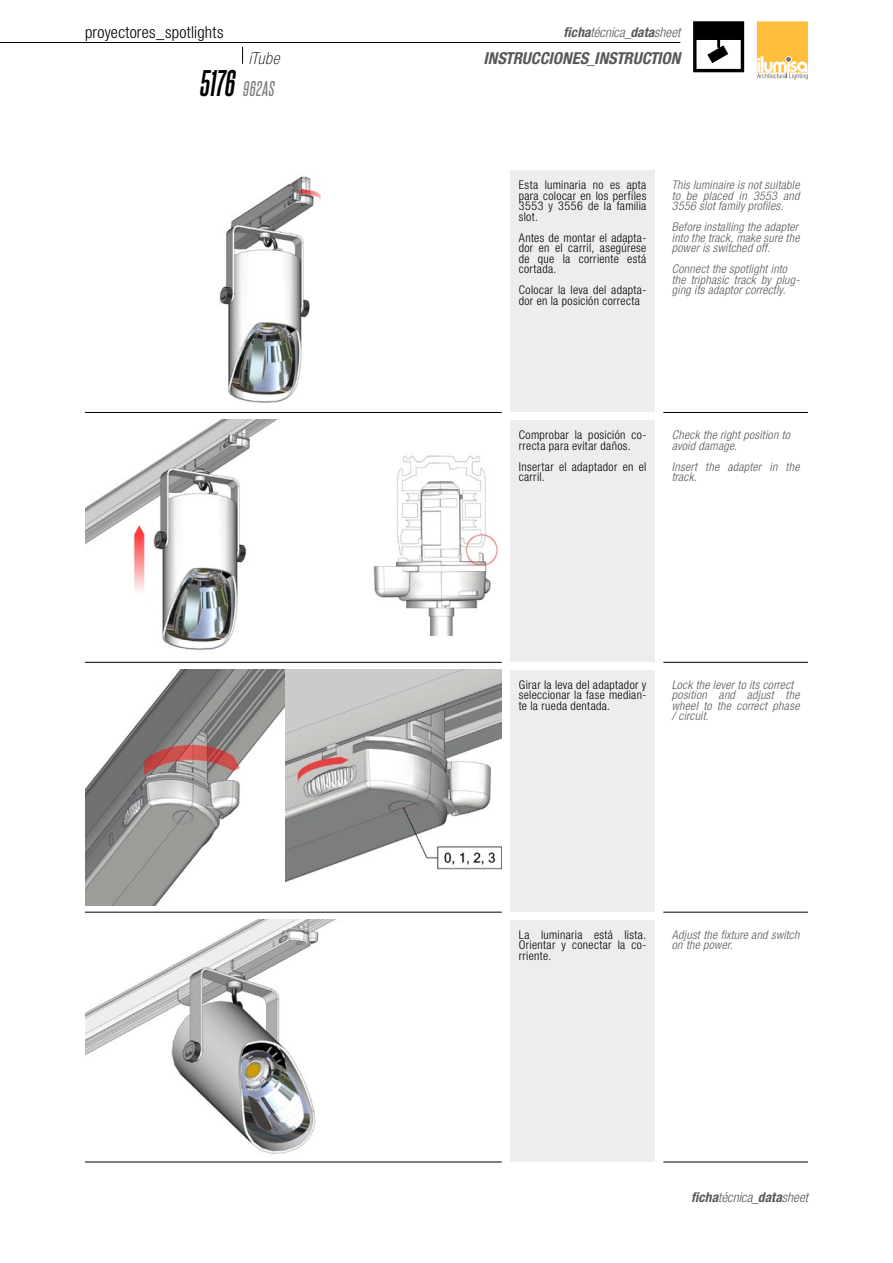
<style>
.page{position:relative;width:893px;height:1263px;background:#fff}
.page>*{position:absolute;margin:0;border:0;box-sizing:border-box;transform-origin:0 0}
.t1{font:italic 18px "Steelfish Rg";letter-spacing:.04em;color:#7b7c7e}
.t2{font:italic 700 condensed 16.5px "Helvetica Neue LT Std";letter-spacing:.005em;color:#58585a}
.t3{font:300 condensed 16.5px "Helvetica Neue LT Std";letter-spacing:.015em;color:#000}
.t4{font:italic 100 condensed 16.5px "Helvetica Neue LT Std";letter-spacing:.015em;color:#000}
.t5{font:italic 300 condensed 13.5px "Helvetica Neue LT Std";color:#58585a}
.t6{font:italic 300 condensed 12px/10.5px "Helvetica Neue LT Std";letter-spacing:.025em;color:#58585a}
.t7{font:300 condensed 12px/10.5px "Helvetica Neue LT Std";letter-spacing:.03em;color:#000;text-align:justify}
.s1{font-weight:700;font-size:31.5px;color:#000}
.s2{font-weight:700}
.s3{font-weight:500}
</style>
<div class="page">
<svg style="left:757px;top:21px;width:51px;height:58px;background:#faca6a"></svg>
<svg style="left:693px;top:21px;width:51px;height:51px"></svg>
<hr style="left:0;top:42px;width:680px;height:1px;background:#000">
<div style="left:510px;top:170px;width:145px;height:242px;background:#eceded"></div>
<img style="left:219px;top:176px;width:103px;height:227px">
<div style="left:510px;top:420px;width:145px;height:242px;background:#eceded"></div>
<img style="left:85px;top:420px;width:192px;height:230px">
<div style="left:510px;top:670px;width:145px;height:242px;background:#eceded"></div>
<img style="left:85px;top:670px;width:201px;height:236px">
<div style="left:510px;top:919px;width:145px;height:242px;background:#eceded"></div>
<img style="left:85px;top:919px;width:251px;height:235px">
<img style="left:373px;top:455px;width:125px;height:181px">
<img style="left:286px;top:670px;width:216px;height:212px">
<svg style="left:242px;top:47px;width:1px;height:17px"></svg>
<hr style="left:85px;top:412px;width:417px;height:1px;background:#000">
<hr style="left:663px;top:412px;width:145px;height:1px;background:#000">
<hr style="left:85px;top:662px;width:417px;height:1px;background:#000">
<hr style="left:663px;top:662px;width:145px;height:1px;background:#000">
<hr style="left:85px;top:912px;width:417px;height:1px;background:#000">
<hr style="left:663px;top:912px;width:145px;height:1px;background:#000">
<hr style="left:85px;top:1162px;width:417px;height:1px;background:#000">
<hr style="left:663px;top:1162px;width:145px;height:1px;background:#000">
<h2 class="t3" style="left:85px;top:22px;width:140px">proyectores_spotlights</h2>
<h2 class="t4" style="left:249px;top:49px;width:32px">iTube</h2>
<h1 class="t1" style="left:199px;top:77px;width:76px"><span class="s1">5176</span> 962AS</h1>
<p class="t5" style="left:564px;top:24px;width:118px"><span class="s2">ficha</span>técnica<span class="s3">_</span><span class="s2">data</span>sheet</p>
<h2 class="t2" style="left:483px;top:48px;width:198px">INSTRUCCIONES<span class="s3">_</span>INSTRUCTION</h2>
<p class="t7" style="left:519px;top:180px;width:129px">Esta luminaria no es apta para colocar en los perfiles 3553 y 3556 de la familia slot.</p>
<p class="t7" style="left:519px;top:232px;width:129px">Antes de montar el adapta&shy;dor en el carril, asegúrese de que la corriente está cortada.</p>
<p class="t7" style="left:519px;top:285px;width:129px">Colocar la leva del adapta&shy;dor en la posición correcta</p>
<p class="t6" style="left:672px;top:180px;width:129px;text-align:justify">This luminaire is not suitable to be placed in 3553 and 3556 slot family profiles.</p>
<p class="t6" style="left:672px;top:222px;width:129px;text-align:justify">Before installing the adapter into the track, make sure the power is switched off.</p>
<p class="t6" style="left:672px;top:264px;width:129px">Connect the spotlight into the triphasic track by plug&shy;ging its adaptor correctly.</p>
<p class="t7" style="left:519px;top:429px;width:129px">Comprobar la posición co&shy;rrecta para evitar daños.</p>
<p class="t7" style="left:519px;top:461px;width:129px">Insertar el adaptador en el carril.</p>
<p class="t6" style="left:672px;top:430px;width:120px">Check the right position to avoid damage.</p>
<p class="t6" style="left:672px;top:461px;width:129px">Insert the adapter in the track.</p>
<p class="t7" style="left:519px;top:679px;width:129px">Girar la leva del adaptador y seleccionar la fase median&shy;te la rueda dentada.</p>
<p class="t6" style="left:672px;top:680px;width:129px">Lock the lever to its correct position and adjust the wheel to the correct phase / circuit.</p>
<p class="t7" style="left:519px;top:929px;width:129px">La luminaria está lista.<br>Orientar y conectar la co&shy;rriente.</p>
<p class="t6" style="left:672px;top:929px;width:129px">Adjust the fixture and switch on the power.</p>
<p class="t5" style="left:691px;top:1189px;width:118px"><span class="s2">ficha</span>técnica<span class="s3">_</span><span class="s2">data</span>sheet</p>
</div>
